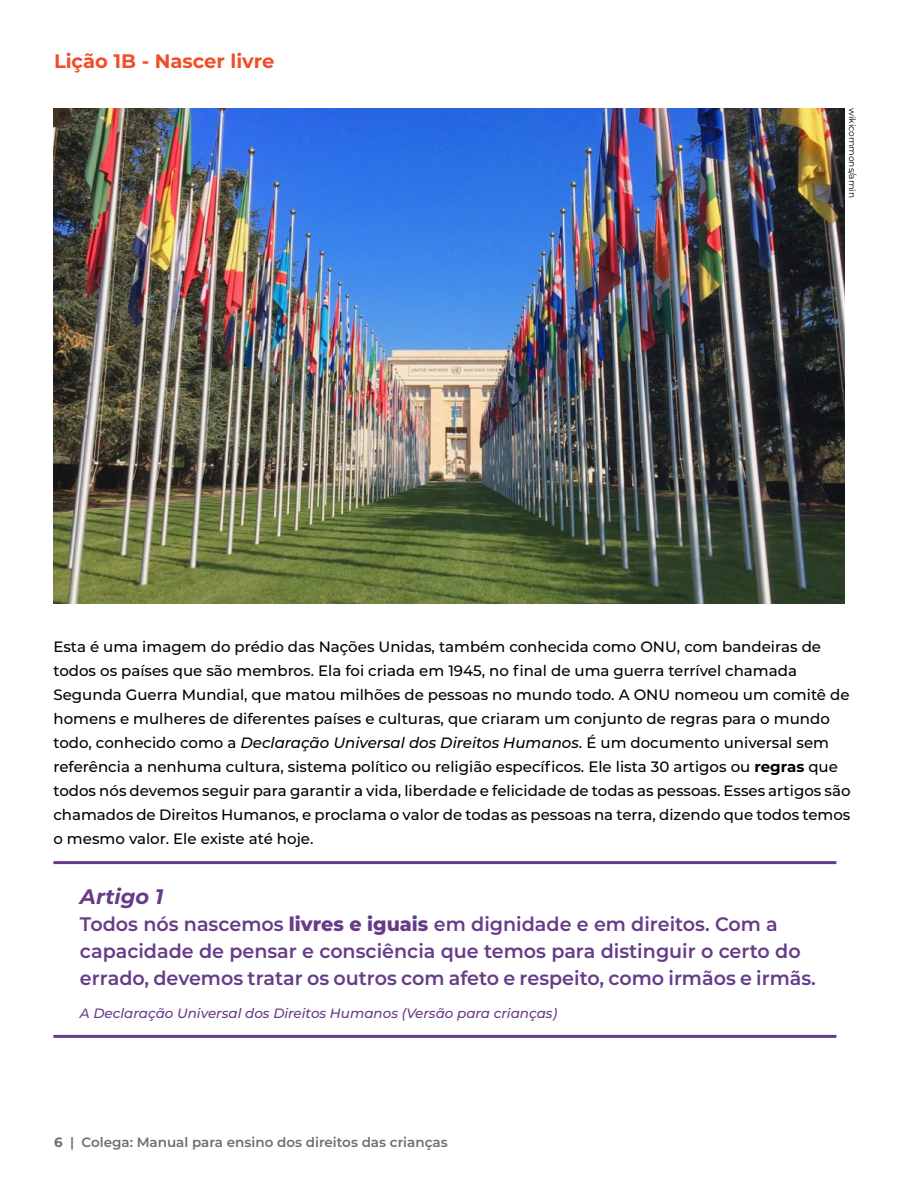
<style>
.page{position:relative;width:918px;height:1188px;background:#fff}
.page>*{position:absolute;margin:0;border:0;box-sizing:border-box;transform-origin:0 0}
.t1{font:italic 700 21px "Montserrat";color:#673b89}
.t2{font:600 19.5px/27px "Montserrat";color:#673b89}
.t3{font:700 19.5px "Montserrat";color:#f04e28}
.t4{font:500 15px/24px "Montserrat";color:#000}
.t5{font:italic 500 13.5px "Montserrat";color:#673b89}
.t6{font:600 13.5px "Montserrat";color:#6d6e71}
.t7{font:9px "Montserrat";color:#000}
.s1{font-style:italic}
.s2{font-weight:700}
.s3{font-weight:800}
</style>
<div class="page">
<hr style="left:53px;top:861px;width:783px;height:3px;background:#673b89">
<hr style="left:53px;top:1035px;width:783px;height:3px;background:#673b89">
<img style="left:53px;top:108px;width:791px;height:495px">
<h2 class="t3" style="left:54px;top:47px;width:222px">Lição 1B - Nascer livre</h2>
<p class="t7" style="left:859px;top:108px;width:91px;rotate:90deg">wikicommons/amin</p>
<p class="t4" style="left:53px;top:634px;width:799px">Esta é uma imagem do prédio das Nações Unidas, também conhecida como ONU, com bandeiras de todos os países que são membros. Ela foi criada em 1945, no final de uma guerra terrível chamada Segunda Guerra Mundial, que matou milhões de pessoas no mundo todo. A ONU nomeou um comitê de homens e mulheres de diferentes países e culturas, que criaram um conjunto de regras para o mundo todo, conhecido como a <span class="s1">Declaração Universal dos Direitos Humanos</span>. É um documento universal sem referência a nenhuma cultura, sistema político ou religião específicos. Ele lista 30 artigos ou <span class="s2">regras</span> que todos nós devemos seguir para garantir a vida, liberdade e felicidade de todas as pessoas. Esses artigos são chamados de Direitos Humanos, e proclama o valor de todas as pessoas na terra, dizendo que todos temos o mesmo valor. Ele existe até hoje.</p>
<h1 class="t1" style="left:80px;top:882px;width:85px">Artigo 1</h1>
<h2 class="t2" style="left:80px;top:910px;width:737px">Todos nós nascemos <span class="s3">livres e iguais</span> em dignidade e em direitos. Com a capacidade de pensar e consciência que temos para distinguir o certo do errado, devemos tratar os outros com afeto e respeito, como irmãos e irmãs.</h2>
<p class="t5" style="left:80px;top:1003px;width:479px">A Declaração Universal dos Direitos Humanos (Versão para crianças)</p>
<p class="t6" style="left:54px;top:1133px;width:395px"><span class="s2">6</span> | Colega: Manual para ensino dos direitos das crianças</p>
</div>
